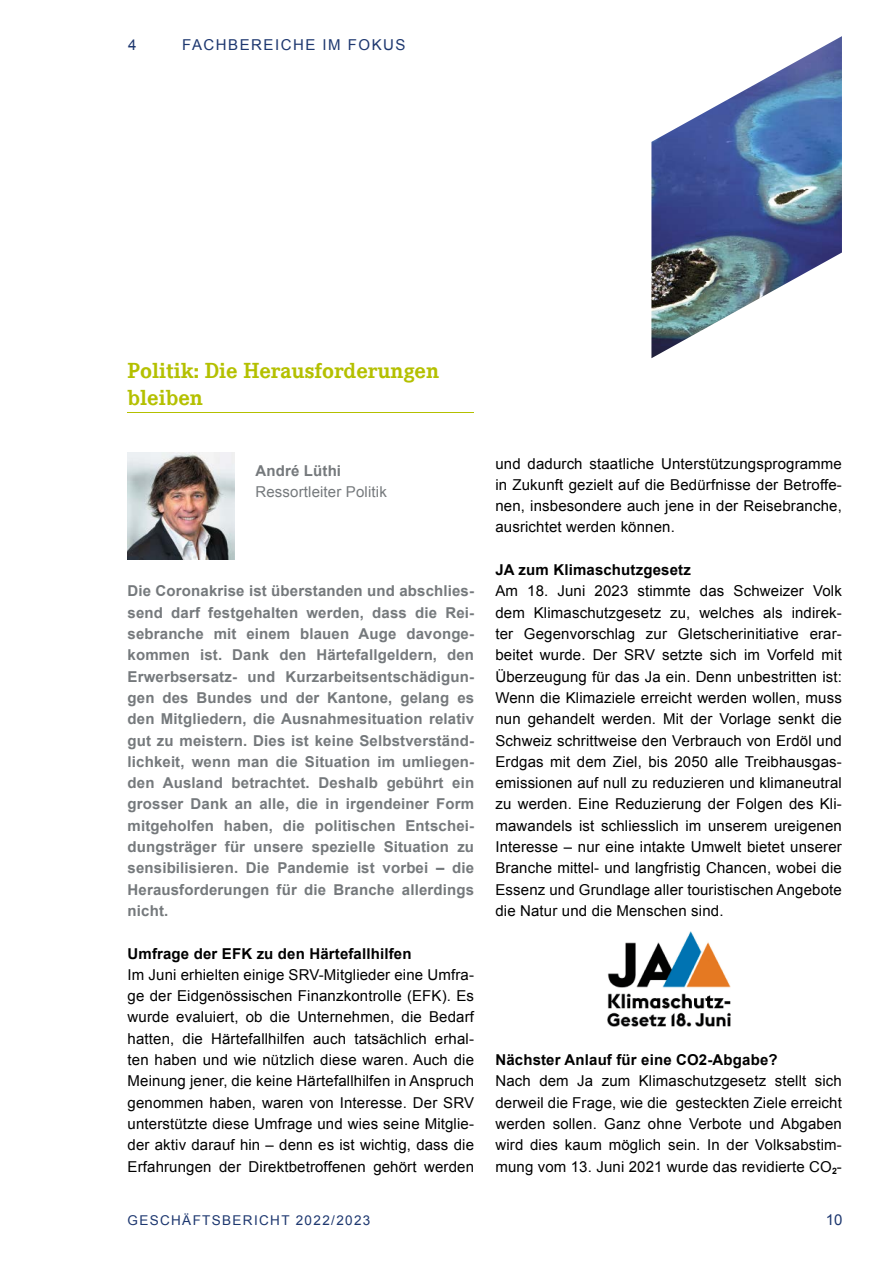
<style>
.page{position:relative;width:893px;height:1263px;background:#fff}
.page>*{position:absolute;margin:0;border:0;box-sizing:border-box;transform-origin:0 0}
.t1{font:700 22.5px/27px "Corporate E";color:#b4c000}
.t2{font:15px/21.3px "Arial";letter-spacing:.01em;color:#000;text-align:justify}
.t3{font:700 15px/21.3px "Arial";letter-spacing:.01em;color:#75797c;text-align:justify}
.t4{font:700 15px "Arial";letter-spacing:.01em;color:#000}
.t5{font:15px "Arial";letter-spacing:.1em;color:#1d376f}
.t6{font:15px "Arial";letter-spacing:.01em;color:#75797c}
.t7{font:13.5px "Arial";letter-spacing:.1em;color:#1d376f}
</style>
<div class="page">
<hr style="left:128px;top:412px;width:346px;height:1px;background:#b4c000">
<img style="left:128px;top:453px;width:106px;height:106px">
<img style="left:651px;top:36px;width:191px;height:322px">
<img style="left:607px;top:931px;width:123px;height:96px">
<p class="t5" style="left:128px;top:35px;width:10px">4</p>
<p class="t5" style="left:182px;top:35px;width:225px">FACHBEREICHE IM FOKUS</p>
<h1 class="t1" style="left:128px;top:357px;width:313px">Politik: Die Herausforderungen bleiben</h1>
<p class="t3" style="left:255px;top:460px;width:87px">André Lüthi</p>
<p class="t6" style="left:255px;top:482px;width:133px">Ressortleiter Politik</p>
<p class="t3" style="left:128px;top:581px;width:348px">Die Coronakrise ist überstanden und abschlies&shy;send darf festgehalten werden, dass die Rei&shy;sebranche mit einem blauen Auge davonge&shy;kommen ist. Dank den Härtefallgeldern, den Erwerbsersatz- und Kurzarbeitsentschädigun&shy;gen des Bundes und der Kantone, gelang es den Mitgliedern, die Ausnahmesituation relativ gut zu meistern. Dies ist keine Selbstverständ&shy;lichkeit, wenn man die Situation im umliegen&shy;den Ausland betrachtet. Deshalb gebührt ein grosser Dank an alle, die in irgendeiner Form mitgeholfen haben, die politischen Entschei&shy;dungsträger für unsere spezielle Situation zu sensibilisieren. Die Pandemie ist vorbei – die Herausforderungen für die Branche allerdings nicht.</p>
<p class="t4" style="left:128px;top:943px;width:285px">Umfrage der EFK zu den Härtefallhilfen</p>
<p class="t2" style="left:128px;top:964px;width:348px">Im Juni erhielten einige SRV-Mitglieder eine Umfra&shy;ge der Eidgenössischen Finanzkontrolle (EFK). Es wurde evaluiert, ob die Unternehmen, die Bedarf hatten, die Härtefallhilfen auch tatsächlich erhal&shy;ten haben und wie nützlich diese waren. Auch die Meinung jener, die keine Härtefallhilfen in Anspruch genommen haben, waren von Interesse. Der SRV unterstützte diese Umfrage und wies seine Mitglie&shy;der aktiv darauf hin – denn es ist wichtig, dass die Erfahrungen der Direktbetroffenen gehört werden</p>
<p class="t2" style="left:495px;top:453px;width:348px">und dadurch staatliche Unterstützungsprogramme in Zukunft gezielt auf die Bedürfnisse der Betroffe&shy;nen, insbesondere auch jene in der Reisebranche, ausrichtet werden können.</p>
<p class="t4" style="left:495px;top:560px;width:197px">JA zum Klimaschutzgesetz</p>
<p class="t2" style="left:495px;top:581px;width:348px">Am 18. Juni 2023 stimmte das Schweizer Volk dem Klimaschutzgesetz zu, welches als indirek&shy;ter Gegenvorschlag zur Gletscherinitiative erar&shy;beitet wurde. Der SRV setzte sich im Vorfeld mit Überzeugung für das Ja ein. Denn unbestritten ist:<br>Wenn die Klimaziele erreicht werden wollen, muss nun gehandelt werden. Mit der Vorlage senkt die Schweiz schrittweise den Verbrauch von Erdöl und Erdgas mit dem Ziel, bis 2050 alle Treibhausgas&shy;emissionen auf null zu reduzieren und klimaneutral zu werden. Eine Reduzierung der Folgen des Kli&shy;mawandels ist schliesslich im unserem ureigenen Interesse – nur eine intakte Umwelt bietet unserer Branche mittel- und langfristig Chancen, wobei die Essenz und Grundlage aller touristischen Angebote die Natur und die Menschen sind.</p>
<p class="t4" style="left:495px;top:1050px;width:284px">Nächster Anlauf für eine CO2-Abgabe?</p>
<p class="t2" style="left:495px;top:1070px;width:348px">Nach dem Ja zum Klimaschutzgesetz stellt sich derweil die Frage, wie die gesteckten Ziele erreicht werden sollen. Ganz ohne Verbote und Abgaben wird dies kaum möglich sein. In der Volksabstim&shy;mung vom 13. Juni 2021 wurde das revidierte CO<sub>2</sub>-</p>
<p class="t7" style="left:128px;top:1211px;width:244px">GESCHÄFTSBERICHT 2022/2023</p>
<p class="t5" style="left:826px;top:1209px;width:18px">10</p>
</div>
